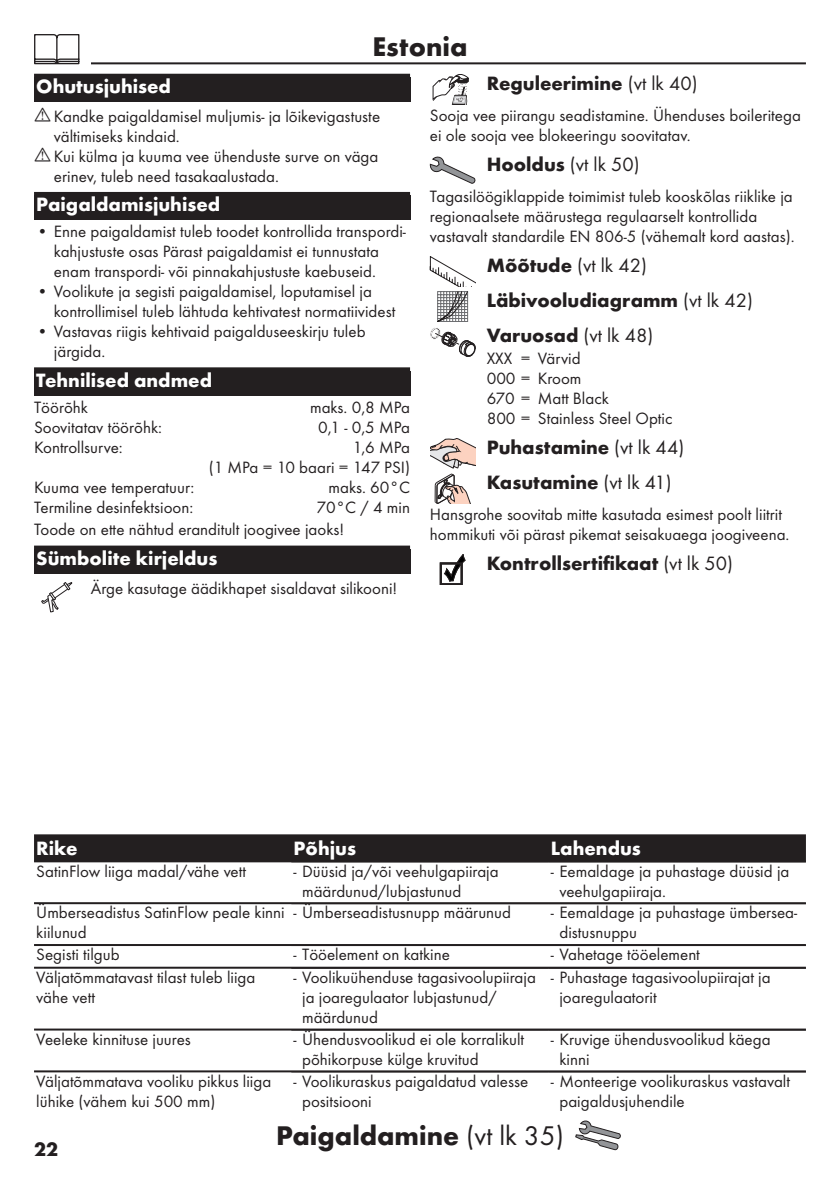
<style>
.page{position:relative;width:840px;height:1191px;background:#fff}
.page>*{position:absolute;margin:0;border:0;box-sizing:border-box;transform-origin:0 0}
.Montage_mit_Symbol_ET{font:700 28px "Futura TOT";color:#231f20}
.Sprache_Rahmenwechsel_ET{font:700 28px "Futura TOT";color:#231f20}
.Ueberschrift_Grafik_ET{font:700 20px "Futura TOT";color:#231f20}
.Ueberschrift_ET{font:700 20px "Futura TOT";color:#fff}
.Ueberschrift_Grafik__folgeText_ET{font:700 20px "Futura TOT";color:#231f20}
.Tabelle_Kopf_ET{font:700 20px "Futura TOT";color:#fff}
.Ueberschrift_o_Absatz_Grafik_ET{font:700 20px "Futura TOT";color:#231f20}
.Ueberschrift_Grafik__folgeText_ET-2{font:20px "Futura TOT Boo";color:#231f20}
.Ueberschrift_Grafik_ET-2{font:20px "Futura TOT Boo";color:#231f20}
.Ueberschrift___ET{font:700 20px "Futura TOT";color:#fff}
.Normaltext_nach_Grafik_ET{font:17px/20px "Futura TOT Boo";color:#231f20}
.Tabelle_Spalte_ET{font:17px/20px "Futura TOT Boo";color:#231f20}
.Techn__Daten_ET{font:17px/20px "Futura TOT Boo";color:#231f20;text-align:right}
.Farbe_ET{font:17px/20px "Futura TOT Boo";color:#231f20}
.Normaltext_Grafik_ET{font:17px "Futura TOT Boo";color:#231f20}
.Normaltext_ET{font:17px "Futura TOT Boo";color:#231f20}
.s1{font-family:"Futura TOT Boo";font-weight:400}
.s2{font-family:"Futura TOT";font-weight:700}
</style>
<div class="page">
<hr style="left:34px;top:62px;width:771px;height:2px;background:#231f20">
<div style="left:23px;top:34px;width:68px;height:34px;background:#fff"></div>
<svg style="left:34px;top:34px;width:45px;height:30px"></svg>
<svg style="left:575px;top:1120px;width:45px;height:30px"></svg>
<div style="left:34px;top:74px;width:376px;height:28px;background:#231f20"></div>
<div style="left:34px;top:192px;width:376px;height:28px;background:#231f20"></div>
<div style="left:34px;top:367px;width:376px;height:28px;background:#231f20"></div>
<div style="left:34px;top:549px;width:376px;height:25px;background:#231f20"></div>
<div style="left:34px;top:545px;width:376px;height:28px;background:#231f20"></div>
<svg style="left:41px;top:582px;width:32px;height:30px"></svg>
<svg style="left:432px;top:74px;width:36px;height:31px"></svg>
<svg style="left:429px;top:156px;width:46px;height:28px"></svg>
<svg style="left:429px;top:256px;width:46px;height:101px"></svg>
<svg style="left:430px;top:438px;width:45px;height:30px"></svg>
<svg style="left:434px;top:474px;width:36px;height:30px"></svg>
<svg style="left:440px;top:554px;width:25px;height:31px"></svg>
<div style="left:34px;top:834px;width:771px;height:26px;background:#231f20"></div>
<hr style="left:34px;top:860px;width:771px;height:2px;background:#231f20">
<hr style="left:34px;top:902px;width:771px;height:2px;background:#231f20">
<hr style="left:34px;top:944px;width:771px;height:2px;background:#231f20">
<hr style="left:34px;top:966px;width:771px;height:2px;background:#231f20">
<hr style="left:34px;top:1028px;width:771px;height:2px;background:#231f20">
<hr style="left:34px;top:1070px;width:771px;height:2px;background:#231f20">
<p class="Sprache_Rahmenwechsel_ET" style="left:372px;top:29px;width:96px">Estonia</p>
<p class="Ueberschrift___ET" style="left:36px;top:74px;width:136px">Ohutusjuhised</p>
<p class="Normaltext_nach_Grafik_ET" style="left:54px;top:106px;width:327px">Kandke paigaldamisel muljumis- ja lõikevigastuste vältimiseks kindaid.</p>
<p class="Normaltext_nach_Grafik_ET" style="left:54px;top:146px;width:326px">Kui külma ja kuuma vee ühenduste surve on väga erinev, tuleb need tasakaalustada.</p>
<p class="Ueberschrift_ET" style="left:36px;top:192px;width:185px">Paigaldamisjuhised</p>
<p class="Normaltext_nach_Grafik_ET" style="left:54px;top:221px;width:353px;text-indent:-17px">• Enne paigaldamist tuleb toodet kontrollida transpordi&shy;kahjustuste osas Pärast paigaldamist ei tunnustata enam transpordi- või pinnakahjustuste kaebuseid.</p>
<p class="Normaltext_nach_Grafik_ET" style="left:54px;top:281px;width:343px;text-indent:-17px">• Voolikute ja segisti paigaldamisel, loputamisel ja kontrollimisel tuleb lähtuda kehtivatest normatiividest</p>
<p class="Normaltext_nach_Grafik_ET" style="left:54px;top:321px;width:313px;text-indent:-17px">• Vastavas riigis kehtivaid paigalduseeskirju tuleb järgida.</p>
<p class="Ueberschrift_ET" style="left:36px;top:368px;width:177px">Tehnilised andmed</p>
<p class="Techn__Daten_ET" style="left:34px;top:397px;width:55px">Töörõhk</p>
<p class="Techn__Daten_ET" style="left:310px;top:397px;width:101px">maks. 0,8 MPa</p>
<p class="Techn__Daten_ET" style="left:34px;top:417px;width:129px">Soovitatav töörõhk:</p>
<p class="Techn__Daten_ET" style="left:318px;top:417px;width:93px">0,1 - 0,5 MPa</p>
<p class="Techn__Daten_ET" style="left:34px;top:437px;width:90px">Kontrollsurve:</p>
<p class="Techn__Daten_ET" style="left:208px;top:437px;width:203px">1,6 MPa<br>(1 MPa = 10 baari = 147 PSI)</p>
<p class="Techn__Daten_ET" style="left:34px;top:477px;width:161px">Kuuma vee temperatuur:</p>
<p class="Techn__Daten_ET" style="left:328px;top:477px;width:83px">maks. 60°C</p>
<p class="Techn__Daten_ET" style="left:34px;top:497px;width:161px">Termiline desinfektsioon:</p>
<p class="Techn__Daten_ET" style="left:316px;top:497px;width:95px">70°C / 4 min</p>
<p class="Normaltext_ET" style="left:34px;top:519px;width:311px">Toode on ette nähtud eranditult joogivee jaoks!</p>
<p class="Ueberschrift_ET" style="left:36px;top:546px;width:182px">Sümbolite kirjeldus</p>
<p class="Normaltext_Grafik_ET" style="left:91px;top:578px;width:308px">Ärge kasutage äädikhapet sisaldavat silikooni!</p>
<p class="Ueberschrift_Grafik__folgeText_ET" style="left:486px;top:70px;width:212px">Reguleerimine <span class="s1">(vt lk 40)</span></p>
<p class="Normaltext_nach_Grafik_ET" style="left:429px;top:105px;width:372px">Sooja vee piirangu seadistamine. Ühenduses boileritega ei ole sooja vee blokeeringu soovitatav.</p>
<p class="Ueberschrift_Grafik__folgeText_ET-2" style="left:486px;top:152px;width:154px"><span class="s2">Hooldus</span> (vt lk 50)</p>
<p class="Normaltext_nach_Grafik_ET" style="left:429px;top:186px;width:366px">Tagasilöögiklappide toimimist tuleb kooskõlas riiklike ja regionaalsete määrustega regulaarselt kontrollida vastavalt standardile EN 806-5 (vähemalt kord aastas).</p>
<p class="Ueberschrift_Grafik_ET-2" style="left:486px;top:253px;width:162px"><span class="s2">Mõõtude</span> (vt lk 42)</p>
<p class="Ueberschrift_Grafik_ET" style="left:486px;top:288px;width:268px">Läbivooludiagramm <span class="s1">(vt lk 42)</span></p>
<p class="Ueberschrift_o_Absatz_Grafik_ET" style="left:486px;top:323px;width:168px">Varuosad <span class="s1">(vt lk 48)</span></p>
<p class="Farbe_ET" style="left:486px;top:348px;width:187px">XXX = Värvid<br>000 = Kroom<br>670 = Matt Black<br>800 = Stainless Steel Optic</p>
<p class="Ueberschrift_Grafik_ET" style="left:486px;top:434px;width:199px">Puhastamine <span class="s1">(vt lk 44)</span></p>
<p class="Ueberschrift_Grafik__folgeText_ET" style="left:486px;top:470px;width:186px">Kasutamine <span class="s1">(vt lk 41)</span></p>
<p class="Normaltext_nach_Grafik_ET" style="left:429px;top:504px;width:361px">Hansgrohe soovitab mitte kasutada esimest poolt liitrit hommikuti või pärast pikemat seisakuaega joogiveena.</p>
<p class="Ueberschrift_Grafik_ET" style="left:486px;top:551px;width:248px">Kontrollsertifikaat <span class="s1">(vt lk 50)</span></p>
<p class="Tabelle_Kopf_ET" style="left:36px;top:835px;width:43px">Rike</p>
<p class="Tabelle_Kopf_ET" style="left:293px;top:835px;width:64px">Põhjus</p>
<p class="Tabelle_Kopf_ET" style="left:550px;top:835px;width:91px">Lahendus</p>
<p class="Tabelle_Spalte_ET" style="left:36px;top:860px;width:211px">SatinFlow liiga madal/vähe vett</p>
<p class="Normaltext_nach_Grafik_ET" style="left:302px;top:860px;width:198px;text-indent:-9px">- Düüsid ja/või veehulgapiiraja määrdunud/lubjastunud</p>
<p class="Normaltext_nach_Grafik_ET" style="left:559px;top:860px;width:231px;text-indent:-9px">- Eemaldage ja puhastage düüsid ja veehulgapiiraja.</p>
<p class="Tabelle_Spalte_ET" style="left:36px;top:902px;width:250px">Ümberseadistus SatinFlow peale kinni kiilunud</p>
<p class="Normaltext_nach_Grafik_ET" style="left:293px;top:902px;width:219px">- Ümberseadistusnupp määrunud</p>
<p class="Normaltext_nach_Grafik_ET" style="left:559px;top:902px;width:239px;text-indent:-9px">- Eemaldage ja puhastage ümbersea&shy;distusnuppu</p>
<p class="Tabelle_Spalte_ET" style="left:36px;top:944px;width:85px">Segisti tilgub</p>
<p class="Normaltext_nach_Grafik_ET" style="left:293px;top:944px;width:158px">- Tööelement on katkine</p>
<p class="Normaltext_nach_Grafik_ET" style="left:550px;top:944px;width:150px">- Vahetage tööelement</p>
<p class="Tabelle_Spalte_ET" style="left:36px;top:967px;width:220px">Väljatõmmatavast tilast tuleb liiga vähe vett</p>
<p class="Normaltext_nach_Grafik_ET" style="left:302px;top:967px;width:235px;text-indent:-9px">- Voolikuühenduse tagasivoolupiiraja ja joaregulaator lubjastunud/ määrdunud</p>
<p class="Normaltext_nach_Grafik_ET" style="left:559px;top:967px;width:213px;text-indent:-9px">- Puhastage tagasivoolupiirajat ja joaregulaatorit</p>
<p class="Tabelle_Spalte_ET" style="left:36px;top:1029px;width:156px">Veeleke kinnituse juures</p>
<p class="Normaltext_nach_Grafik_ET" style="left:302px;top:1029px;width:223px;text-indent:-9px">- Ühendusvoolikud ei ole korralikult põhikorpuse külge kruvitud</p>
<p class="Normaltext_nach_Grafik_ET" style="left:559px;top:1029px;width:213px;text-indent:-9px">- Kruvige ühendusvoolikud käega kinni</p>
<p class="Tabelle_Spalte_ET" style="left:36px;top:1070px;width:236px">Väljatõmmatava vooliku pikkus liiga lühike (vähem kui 500 mm)</p>
<p class="Normaltext_nach_Grafik_ET" style="left:302px;top:1070px;width:227px;text-indent:-9px">- Voolikuraskus paigaldatud valesse positsiooni</p>
<p class="Normaltext_nach_Grafik_ET" style="left:559px;top:1070px;width:232px;text-indent:-9px">- Monteerige voolikuraskus vastavalt paigaldusjuhendile</p>
<p class="Ueberschrift_Grafik_ET" style="left:34px;top:1136px;width:25px">22</p>
<p class="Montage_mit_Symbol_ET" style="left:276px;top:1118px;width:289px">Paigaldamine <span class="s1">(vt lk 35)</span></p>
</div>
